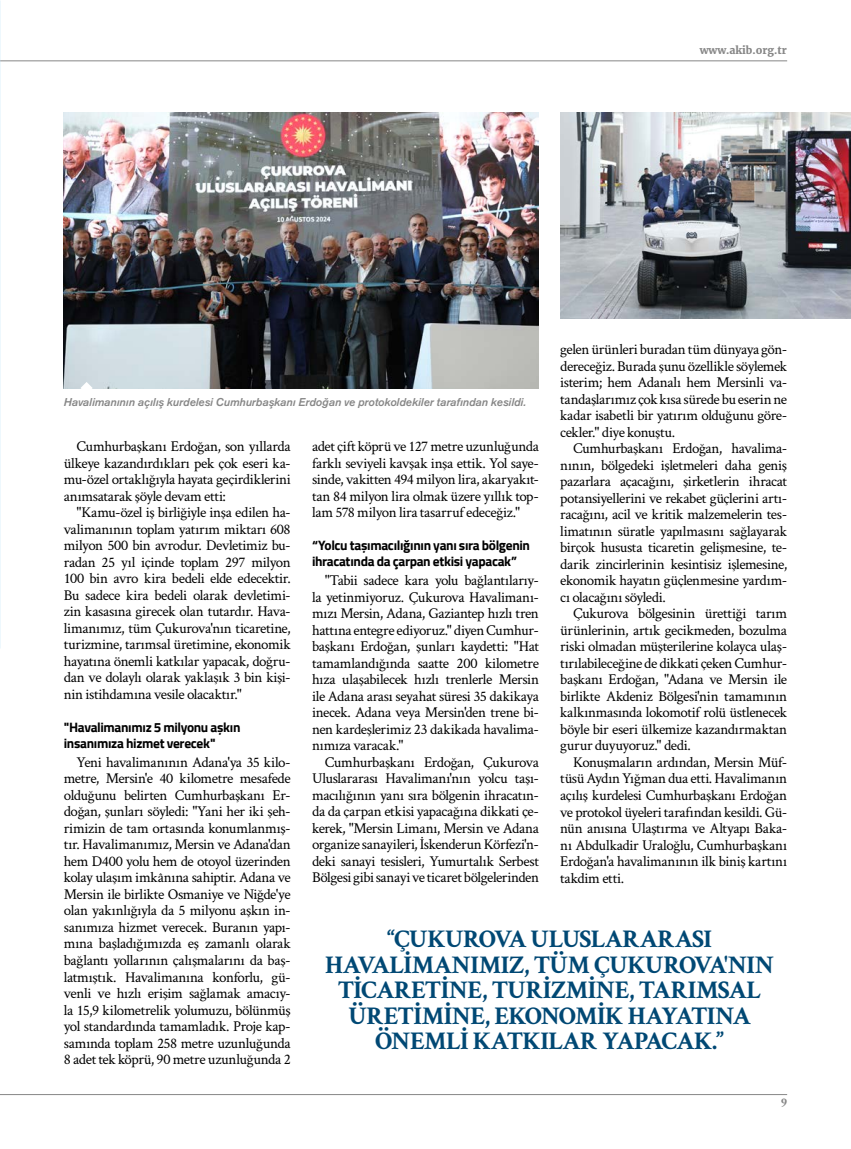
<style>
.page{position:relative;width:851px;height:1149px;background:#fff}
.page>*{position:absolute;margin:0;border:0;box-sizing:border-box;transform-origin:0 0}
.t1{font:700 25.5px/25.5px "Crimson Text";letter-spacing:-.025em;color:#004874;text-align:center}
.t2{font:15px/16.5px "Crimson Text";letter-spacing:-.02em;color:#000;text-align:justify}
.t3{font:700 13.5px/16.5px "Titillium Web";letter-spacing:-.025em;color:#000}
.t4{font:700 13.5px "Crimson Text";color:#878787}
.t5{font:italic 500 11.25px "Akzidenz Grotesk";letter-spacing:-.005em;color:#878787}
.t6{font:900 10.5px "Merriweather";color:#878787}
</style>
<div class="page">
<hr style="left:0;top:1093px;width:787px;height:1px;background:#878787">
<hr style="left:0;top:60px;width:787px;height:1px;background:#878787">
<img style="left:0;top:268px;width:1px;height:380px">
<img style="left:64px;top:113px;width:475px;height:275px">
<svg style="left:80px;top:382px;width:13px;height:7px"></svg>
<img style="left:560px;top:113px;width:290px;height:205px">
<p class="t6" style="left:699px;top:43px;width:89px">www.akib.org.tr</p>
<p class="t2" style="left:560px;top:340px;width:228px">gelen ürünleri buradan tüm dünyaya gön&shy;dereceğiz. Burada şunu özellikle söylemek isterim; hem Adanalı hem Mersinli va&shy;tandaşlarımız çok kısa sürede bu eserin ne kadar isabetli bir yatırım olduğunu göre&shy;cekler." diye konuştu.</p>
<p class="t2" style="left:560px;top:439px;width:228px;text-indent:13px">Cumhurbaşkanı Erdoğan, havalima&shy;nının, bölgedeki işletmeleri daha geniş pazarlara açacağını, şirketlerin ihracat potansiyellerini ve rekabet güçlerini artı&shy;racağını, acil ve kritik malzemelerin tes&shy;limatının süratle yapılmasını sağlayarak birçok hususta ticaretin gelişmesine, te&shy;darik zincirlerinin kesintisiz işlemesine, ekonomik hayatın güçlenmesine yardım&shy;cı olacağını söyledi.</p>
<p class="t2" style="left:560px;top:604px;width:228px;text-indent:13px">Çukurova bölgesinin ürettiği tarım ürünlerinin, artık gecikmeden, bozulma riski olmadan müşterilerine kolayca ulaş&shy;tırılabileceğine de dikkati çeken Cumhur&shy;başkanı Erdoğan, "Adana ve Mersin ile birlikte Akdeniz Bölgesi'nin tamamının kalkınmasında lokomotif rolü üstlenecek böyle bir eseri ülkemize kazandırmaktan gurur duyuyoruz." dedi.</p>
<p class="t2" style="left:560px;top:753px;width:228px;text-indent:13px">Konuşmaların ardından, Mersin Müf&shy;tüsü Aydın Yığman dua etti. Havalimanın açılış kurdelesi Cumhurbaşkanı Erdoğan ve protokol üyeleri tarafından kesildi. Gü&shy;nün anısına Ulaştırma ve Altyapı Baka&shy;nı Abdulkadir Uraloğlu, Cumhurbaşkanı Erdoğan'a havalimanının ilk biniş kartını takdim etti.</p>
<p class="t5" style="left:64px;top:395px;width:464px">Havalimanının açılış kurdelesi Cumhurbaşkanı Erdoğan ve protokoldekiler tarafından kesildi.</p>
<p class="t2" style="left:312px;top:437px;width:228px">adet çift köprü ve 127 metre uzunluğunda farklı seviyeli kavşak inşa ettik. Yol saye&shy;sinde, vakitten 494 milyon lira, akaryakıt&shy;tan 84 milyon lira olmak üzere yıllık top&shy;lam 578 milyon lira tasarruf edeceğiz."</p>
<p class="t3" style="left:312px;top:536px;width:219px">“Yolcu taşımacılığının yanı sıra bölgenin ihracatında da çarpan etkisi yapacak”</p>
<p class="t2" style="left:312px;top:571px;width:228px;text-indent:13px">"Tabii sadece kara yolu bağlantılarıy&shy;la yetinmiyoruz. Çukurova Havalimanı&shy;mızı Mersin, Adana, Gaziantep hızlı tren hattına entegre ediyoruz." diyen Cumhur&shy;başkanı Erdoğan, şunları kaydetti: "Hat tamamlandığında saatte 200 kilometre hıza ulaşabilecek hızlı trenlerle Mersin ile Adana arası seyahat süresi 35 dakikaya inecek. Adana veya Mersin'den trene bi&shy;nen kardeşlerimiz 23 dakikada havalima&shy;nımıza varacak."</p>
<p class="t2" style="left:312px;top:752px;width:228px;text-indent:13px">Cumhurbaşkanı Erdoğan, Çukurova Uluslararası Havalimanı'nın yolcu taşı&shy;macılığının yanı sıra bölgenin ihracatın&shy;da da çarpan etkisi yapacağına dikkati çe&shy;kerek, "Mersin Limanı, Mersin ve Adana organize sanayileri, İskenderun Körfezi'n&shy;deki sanayi tesisleri, Yumurtalık Serbest Bölgesi gibi sanayi ve ticaret bölgelerinden</p>
<p class="t2" style="left:64px;top:437px;width:228px;text-indent:13px">Cumhurbaşkanı Erdoğan, son yıllarda ülkeye kazandırdıkları pek çok eseri ka&shy;mu-özel ortaklığıyla hayata geçirdiklerini anımsatarak şöyle devam etti:</p>
<p class="t2" style="left:64px;top:503px;width:228px;text-indent:13px">"Kamu-özel iş birliğiyle inşa edilen ha&shy;valimanının toplam yatırım miktarı 608 milyon 500 bin avrodur. Devletimiz bu&shy;radan 25 yıl içinde toplam 297 milyon 100 bin avro kira bedeli elde edecektir.<br>Bu sadece kira bedeli olarak devletimi&shy;zin kasasına girecek olan tutardır. Hava&shy;limanımız, tüm Çukurova'nın ticaretine, turizmine, tarımsal üretimine, ekonomik hayatına önemli katkılar yapacak, doğru&shy;dan ve dolaylı olarak yaklaşık 3 bin kişi&shy;nin istihdamına vesile olacaktır."</p>
<p class="t3" style="left:64px;top:717px;width:178px">"Havalimanımız 5 milyonu aşkın insanımıza hizmet verecek"</p>
<p class="t2" style="left:64px;top:753px;width:228px;text-indent:13px">Yeni havalimanının Adana'ya 35 kilo&shy;metre, Mersin'e 40 kilometre mesafede olduğunu belirten Cumhurbaşkanı Er&shy;doğan, şunları söyledi: "Yani her iki şeh&shy;rimizin de tam ortasında konumlanmış&shy;tır. Havalimanımız, Mersin ve Adana'dan hem D400 yolu hem de otoyol üzerinden kolay ulaşım imkânına sahiptir. Adana ve Mersin ile birlikte Osmaniye ve Niğde'ye olan yakınlığıyla da 5 milyonu aşkın in&shy;sanımıza hizmet verecek. Buranın yapı&shy;mına başladığımızda eş zamanlı olarak bağlantı yollarının çalışmalarını da baş&shy;latmıştık. Havalimanına konforlu, gü&shy;venli ve hızlı erişim sağlamak amacıy&shy;la 15,9 kilometrelik yolumuzu, bölünmüş yol standardında tamamladık. Proje kap&shy;samında toplam 258 metre uzunluğunda 8 adet tek köprü, 90 metre uzunluğunda 2</p>
<h1 class="t1" style="left:325px;top:925px;width:450px">“ÇUKUROVA ULUSLARARASI<br>HAVALİMANIMIZ, TÜM ÇUKUROVA'NIN<br>TİCARETİNE, TURİZMİNE, TARIMSAL<br>ÜRETİMİNE, EKONOMİK HAYATINA<br>ÖNEMLİ KATKILAR YAPACAK.”</h1>
<p class="t4" style="left:781px;top:1094px;width:7px">9</p>
</div>
